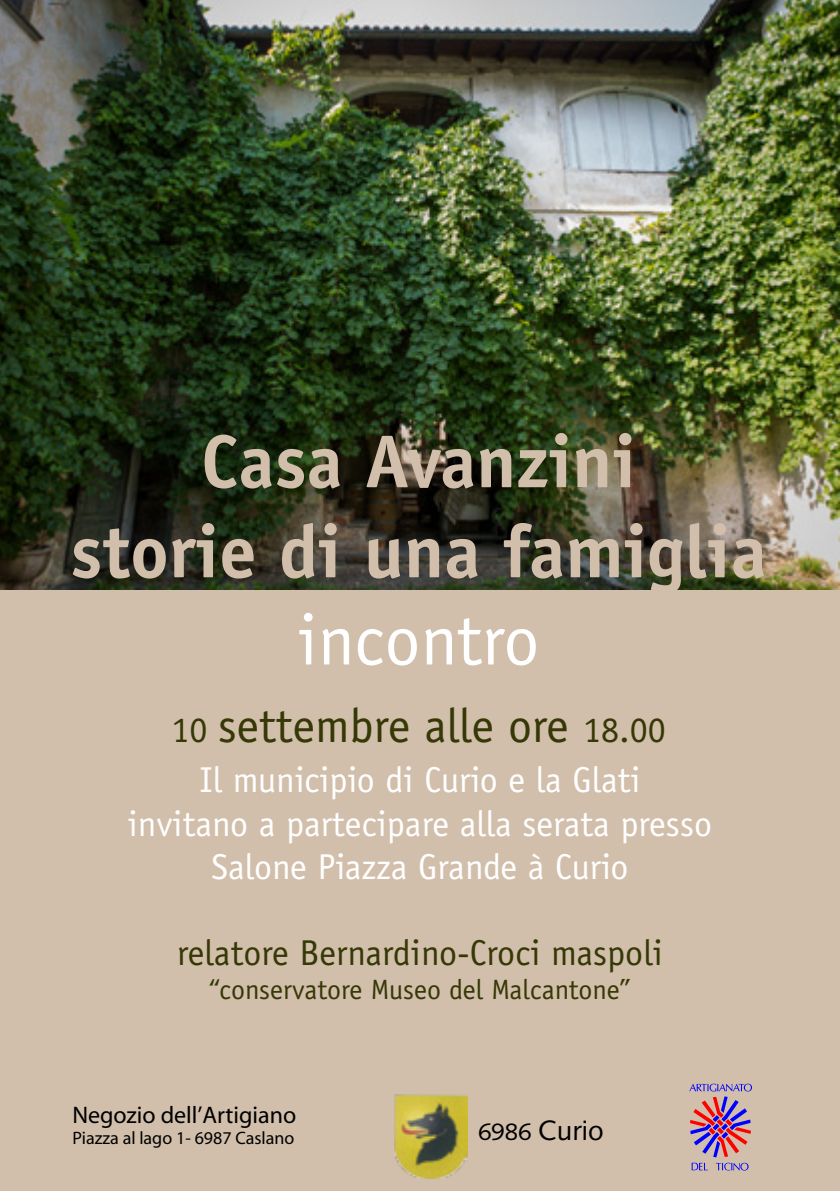
<style>
.page{position:relative;width:840px;height:1191px;background:#fff}
.page>*{position:absolute;margin:0;border:0;box-sizing:border-box;transform-origin:0 0}
.t1{font:700 75px "Officina Sans";color:#d1bfab}
.t2{font:72px "Officina Sans";color:#fff}
.t3{font:48px "Officina Sans";color:#363806}
.t4{font:36px "Officina Sans";color:#fff}
.t5{font:36px "Officina Sans";color:#363806}
.t6{font:28px "Officina Sans";color:#363806}
.t7{font:28px "Syntax";color:#000}
.t8{font:24px "Myriad";color:#000}
.t9{font:18px "Myriad";color:#000}
.s1{font-size:36px}
.s2{font-size:24px}
</style>
<div class="page">
<div style="left:0;top:0;width:839px;height:1191px;background:#d1bfab"></div>
<img style="left:0;top:0;width:839px;height:589px">
<img style="left:394px;top:1094px;width:73px;height:84px">
<svg style="left:689px;top:1083px;width:62px;height:88px"></svg>
<p class="t1" style="left:201px;top:415px;width:436px">Casa Avanzini</p>
<p class="t1" style="left:70px;top:505px;width:697px">storie di una famiglia</p>
<p class="t2" style="left:297px;top:598px;width:243px">incontro</p>
<p class="t3" style="left:171px;top:698px;width:495px"><span class="s1">10</span> settembre alle ore <span class="s1">18.00</span></p>
<p class="t4" style="left:199px;top:759px;width:442px">Il municipio di Curio e la Glati</p>
<p class="t4" style="left:128px;top:802px;width:585px">invitano a partecipare alla serata presso</p>
<p class="t4" style="left:211px;top:845px;width:418px">Salone Piazza Grande à Curio</p>
<p class="t5" style="left:177px;top:932px;width:486px">relatore Bernardino-Croci maspoli</p>
<p class="t6" style="left:209px;top:973px;width:423px">“conservatore Museo del Malcantone”</p>
<p class="t8" style="left:72px;top:1102px;width:225px">Negozio dell’Artigiano</p>
<p class="t9" style="left:72px;top:1129px;width:223px">Piazza al lago 1- 6987 Caslano</p>
<p class="t7" style="left:478px;top:1113px;width:127px"><span class="s2">6986</span> Curio</p>
</div>
